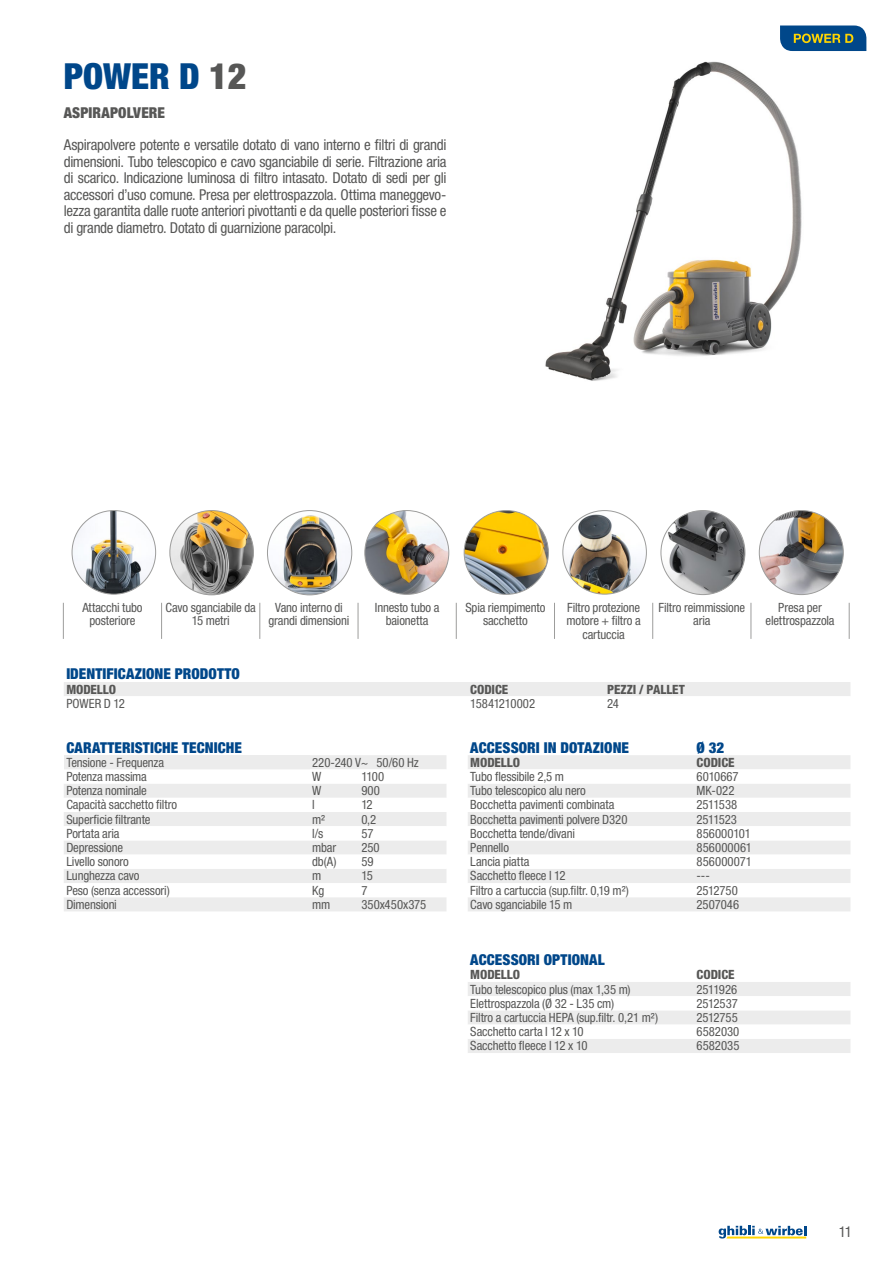
<style>
.page{position:relative;width:893px;height:1263px;background:#fff}
.page>*{position:absolute;margin:0;border:0;box-sizing:border-box;transform-origin:0 0}
._1-TitoloMacchina{font:900 condensed 36px "Helvetica Neue LT Std";color:#00478a}
._4-Testo_descrizione{font:condensed 15px/16.5px "Helvetica Neue LT Std";letter-spacing:-.02em;color:#575756;text-align:justify}
._3-titoloTabella{font:900 condensed 15px "Helvetica Neue LT Std";letter-spacing:.005em;color:#00478a}
._2-sottotitolo{font:900 condensed 15px "Helvetica Neue LT Std";letter-spacing:.005em;color:#575756}
._5-Testo_tabella_a_s{font:condensed 12.75px "Helvetica Neue LT Std";letter-spacing:-.01em;color:#575756}
._5-Testo_tabella-al{font:condensed 12.75px/13.5px "Helvetica Neue LT Std";letter-spacing:-.01em;color:#575756;text-align:center}
._3b-SottotitoloTabel{font:800 condensed 12.75px "Helvetica Neue LT Std";letter-spacing:-.005em;color:#575756}
.s1{color:#575756}
</style>
<div class="page">
<img style="left:267px;top:510px;width:85px;height:85px;border-radius:42px">
<img style="left:563px;top:511px;width:83px;height:83px;border-radius:42px">
<img style="left:661px;top:511px;width:84px;height:84px;border-radius:42px">
<img style="left:759px;top:511px;width:84px;height:84px;border-radius:42px">
<img style="left:545px;top:61px;width:257px;height:320px">
<img style="left:464px;top:510px;width:85px;height:85px">
<img style="left:72px;top:510px;width:84px;height:84px;border-radius:42px">
<img style="left:169px;top:510px;width:85px;height:85px">
<img style="left:364px;top:510px;width:85px;height:85px">
<hr style="left:63px;top:603px;width:1px;height:36px;background:#9d9d9c">
<hr style="left:161px;top:603px;width:1px;height:36px;background:#9d9d9c">
<hr style="left:849px;top:603px;width:1px;height:36px;background:#9d9d9c">
<hr style="left:260px;top:603px;width:1px;height:36px;background:#9d9d9c">
<hr style="left:751px;top:603px;width:1px;height:36px;background:#9d9d9c">
<hr style="left:358px;top:603px;width:1px;height:36px;background:#9d9d9c">
<hr style="left:652px;top:603px;width:1px;height:36px;background:#9d9d9c">
<hr style="left:456px;top:603px;width:1px;height:36px;background:#9d9d9c">
<hr style="left:554px;top:603px;width:1px;height:36px;background:#9d9d9c">
<div style="left:64px;top:755px;width:382px;height:156px;background:#ececec"></div>
<svg style="left:64px;top:769px;width:382px;height:128px"></svg>
<div style="left:468px;top:755px;width:382px;height:14px;background:#ececec"></div>
<svg style="left:468px;top:784px;width:382px;height:269px"></svg>
<div style="left:64px;top:682px;width:786px;height:14px;background:#ececec"></div>
<svg style="left:719px;top:1226px;width:87px;height:12px"></svg>
<svg style="left:780px;top:26px;width:86px;height:25px;background:#265d7b"></svg>
<p class="_1-TitoloMacchina" style="left:64px;top:54px;width:184px">POWER D <span class="s1">12</span></p>
<p class="_2-sottotitolo" style="left:64px;top:104px;width:103px">ASPIRAPOLVERE</p>
<p class="_4-Testo_descrizione" style="left:64px;top:137px;width:384px">Aspirapolvere potente e versatile dotato di vano interno e filtri di grandi dimensioni. Tubo telescopico e cavo sganciabile di serie. Filtrazione aria di scarico. Indicazione luminosa di filtro intasato. Dotato di sedi per gli accessori d’uso comune. Presa per elettrospazzola. Ottima maneggevo&shy;lezza garantita dalle ruote anteriori pivottanti e da quelle posteriori fisse e di grande diametro. Dotato di guarnizione paracolpi.</p>
<p class="_5-Testo_tabella-al" style="left:82px;top:600px;width:62px">Attacchi tubo posteriore</p>
<p class="_5-Testo_tabella-al" style="left:166px;top:600px;width:92px">Cavo sganciabile da<br>15 metri</p>
<p class="_5-Testo_tabella-al" style="left:269px;top:600px;width:82px">Vano interno di grandi dimensioni</p>
<p class="_5-Testo_tabella-al" style="left:375px;top:600px;width:66px">Innesto tubo a baionetta</p>
<p class="_5-Testo_tabella-al" style="left:465px;top:600px;width:82px">Spia riempimento sacchetto</p>
<p class="_5-Testo_tabella-al" style="left:566px;top:600px;width:76px">Filtro protezione motore + filtro a cartuccia</p>
<p class="_5-Testo_tabella-al" style="left:659px;top:600px;width:88px">Filtro reimmissione aria</p>
<p class="_5-Testo_tabella-al" style="left:766px;top:600px;width:71px">Presa per elettrospazzola</p>
<p class="_3-titoloTabella" style="left:66px;top:665px;width:175px">IDENTIFICAZIONE PRODOTTO</p>
<p class="_3b-SottotitoloTabel" style="left:66px;top:681px;width:51px">MODELLO</p>
<p class="_3b-SottotitoloTabel" style="left:470px;top:681px;width:40px">CODICE</p>
<p class="_3b-SottotitoloTabel" style="left:607px;top:681px;width:79px">PEZZI / PALLET</p>
<p class="_5-Testo_tabella_a_s" style="left:66px;top:696px;width:60px">POWER D 12</p>
<p class="_5-Testo_tabella_a_s" style="left:470px;top:696px;width:66px">15841210002</p>
<p class="_5-Testo_tabella_a_s" style="left:607px;top:696px;width:13px">24</p>
<p class="_3-titoloTabella" style="left:66px;top:738px;width:177px">CARATTERISTICHE TECNICHE</p>
<p class="_5-Testo_tabella_a_s" style="left:66px;top:755px;width:99px">Tensione - Frequenza</p>
<p class="_5-Testo_tabella_a_s" style="left:312px;top:755px;width:108px">220-240 V~ 50/60 Hz</p>
<p class="_5-Testo_tabella_a_s" style="left:66px;top:769px;width:82px">Potenza massima</p>
<p class="_5-Testo_tabella_a_s" style="left:312px;top:769px;width:11px">W</p>
<p class="_5-Testo_tabella_a_s" style="left:361px;top:769px;width:24px">1100</p>
<p class="_5-Testo_tabella_a_s" style="left:66px;top:783px;width:82px">Potenza nominale</p>
<p class="_5-Testo_tabella_a_s" style="left:312px;top:783px;width:11px">W</p>
<p class="_5-Testo_tabella_a_s" style="left:361px;top:783px;width:20px">900</p>
<p class="_5-Testo_tabella_a_s" style="left:66px;top:797px;width:112px">Capacità sacchetto filtro</p>
<p class="_5-Testo_tabella_a_s" style="left:312px;top:797px;width:4px">l</p>
<p class="_5-Testo_tabella_a_s" style="left:361px;top:797px;width:13px">12</p>
<p class="_5-Testo_tabella_a_s" style="left:66px;top:812px;width:86px">Superficie filtrante</p>
<p class="_5-Testo_tabella_a_s" style="left:312px;top:812px;width:15px">m²</p>
<p class="_5-Testo_tabella_a_s" style="left:361px;top:812px;width:17px">0,2</p>
<p class="_5-Testo_tabella_a_s" style="left:66px;top:826px;width:55px">Portata aria</p>
<p class="_5-Testo_tabella_a_s" style="left:312px;top:826px;width:13px">l/s</p>
<p class="_5-Testo_tabella_a_s" style="left:361px;top:826px;width:14px">57</p>
<p class="_5-Testo_tabella_a_s" style="left:66px;top:840px;width:58px">Depressione</p>
<p class="_5-Testo_tabella_a_s" style="left:312px;top:840px;width:26px">mbar</p>
<p class="_5-Testo_tabella_a_s" style="left:361px;top:840px;width:20px">250</p>
<p class="_5-Testo_tabella_a_s" style="left:66px;top:854px;width:64px">Livello sonoro</p>
<p class="_5-Testo_tabella_a_s" style="left:312px;top:854px;width:26px">db(A)</p>
<p class="_5-Testo_tabella_a_s" style="left:361px;top:854px;width:14px">59</p>
<p class="_5-Testo_tabella_a_s" style="left:66px;top:868px;width:75px">Lunghezza cavo</p>
<p class="_5-Testo_tabella_a_s" style="left:312px;top:868px;width:11px">m</p>
<p class="_5-Testo_tabella_a_s" style="left:361px;top:868px;width:13px">15</p>
<p class="_5-Testo_tabella_a_s" style="left:66px;top:883px;width:105px">Peso (senza accessori)</p>
<p class="_5-Testo_tabella_a_s" style="left:312px;top:883px;width:14px">Kg</p>
<p class="_5-Testo_tabella_a_s" style="left:361px;top:883px;width:8px">7</p>
<p class="_5-Testo_tabella_a_s" style="left:66px;top:897px;width:52px">Dimensioni</p>
<p class="_5-Testo_tabella_a_s" style="left:312px;top:897px;width:20px">mm</p>
<p class="_5-Testo_tabella_a_s" style="left:361px;top:897px;width:66px">350x450x375</p>
<p class="_3-titoloTabella" style="left:470px;top:738px;width:160px">ACCESSORI IN DOTAZIONE</p>
<p class="_3-titoloTabella" style="left:696px;top:738px;width:29px">Ø 32</p>
<p class="_3b-SottotitoloTabel" style="left:470px;top:754px;width:51px">MODELLO</p>
<p class="_3b-SottotitoloTabel" style="left:696px;top:754px;width:40px">CODICE</p>
<p class="_5-Testo_tabella_a_s" style="left:470px;top:769px;width:95px">Tubo flessibile 2,5 m</p>
<p class="_5-Testo_tabella_a_s" style="left:696px;top:769px;width:44px">6010667</p>
<p class="_5-Testo_tabella_a_s" style="left:470px;top:783px;width:117px">Tubo telescopico alu nero</p>
<p class="_5-Testo_tabella_a_s" style="left:696px;top:783px;width:39px">MK-022</p>
<p class="_5-Testo_tabella_a_s" style="left:470px;top:797px;width:146px">Bocchetta pavimenti combinata</p>
<p class="_5-Testo_tabella_a_s" style="left:696px;top:797px;width:42px">2511538</p>
<p class="_5-Testo_tabella_a_s" style="left:470px;top:812px;width:159px">Bocchetta pavimenti polvere D320</p>
<p class="_5-Testo_tabella_a_s" style="left:696px;top:812px;width:42px">2511523</p>
<p class="_5-Testo_tabella_a_s" style="left:470px;top:826px;width:106px">Bocchetta tende/divani</p>
<p class="_5-Testo_tabella_a_s" style="left:696px;top:826px;width:56px">856000101</p>
<p class="_5-Testo_tabella_a_s" style="left:470px;top:840px;width:40px">Pennello</p>
<p class="_5-Testo_tabella_a_s" style="left:696px;top:840px;width:57px">856000061</p>
<p class="_5-Testo_tabella_a_s" style="left:470px;top:854px;width:61px">Lancia piatta</p>
<p class="_5-Testo_tabella_a_s" style="left:696px;top:854px;width:57px">856000071</p>
<p class="_5-Testo_tabella_a_s" style="left:470px;top:868px;width:97px">Sacchetto fleece l 12</p>
<p class="_5-Testo_tabella_a_s" style="left:696px;top:868px;width:15px">---</p>
<p class="_5-Testo_tabella_a_s" style="left:470px;top:883px;width:160px">Filtro a cartuccia (sup.filtr. 0,19 m²)</p>
<p class="_5-Testo_tabella_a_s" style="left:696px;top:883px;width:43px">2512750</p>
<p class="_5-Testo_tabella_a_s" style="left:470px;top:897px;width:104px">Cavo sganciabile 15 m</p>
<p class="_5-Testo_tabella_a_s" style="left:696px;top:897px;width:44px">2507046</p>
<p class="_3-titoloTabella" style="left:470px;top:951px;width:136px">ACCESSORI OPTIONAL</p>
<p class="_3b-SottotitoloTabel" style="left:470px;top:967px;width:51px">MODELLO</p>
<p class="_3b-SottotitoloTabel" style="left:696px;top:967px;width:40px">CODICE</p>
<p class="_5-Testo_tabella_a_s" style="left:470px;top:982px;width:162px">Tubo telescopico plus (max 1,35 m)</p>
<p class="_5-Testo_tabella_a_s" style="left:696px;top:982px;width:42px">2511926</p>
<p class="_5-Testo_tabella_a_s" style="left:470px;top:996px;width:145px">Elettrospazzola (Ø 32 - L35 cm)</p>
<p class="_5-Testo_tabella_a_s" style="left:696px;top:996px;width:43px">2512537</p>
<p class="_5-Testo_tabella_a_s" style="left:470px;top:1010px;width:189px">Filtro a cartuccia HEPA (sup.filtr. 0,21 m²)</p>
<p class="_5-Testo_tabella_a_s" style="left:696px;top:1010px;width:43px">2512755</p>
<p class="_5-Testo_tabella_a_s" style="left:470px;top:1024px;width:115px">Sacchetto carta l 12 x 10</p>
<p class="_5-Testo_tabella_a_s" style="left:696px;top:1024px;width:44px">6582030</p>
<p class="_5-Testo_tabella_a_s" style="left:470px;top:1038px;width:119px">Sacchetto fleece l 12 x 10</p>
<p class="_5-Testo_tabella_a_s" style="left:696px;top:1038px;width:44px">6582035</p>
<p class="_4-Testo_descrizione" style="left:839px;top:1223px;width:15px">11</p>
</div>
